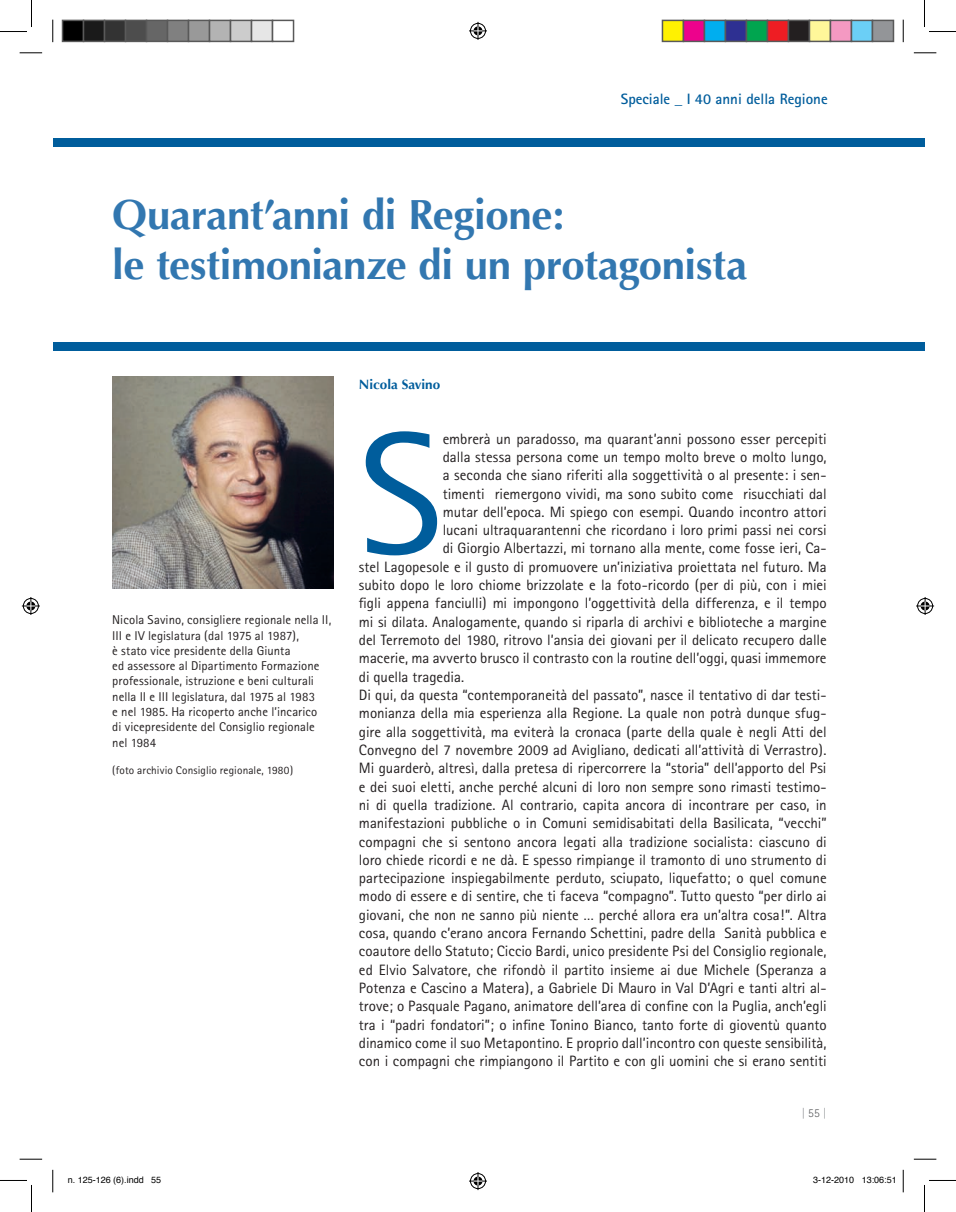
<style>
.page{position:relative;width:956px;height:1212px;background:#fff}
.page>*{position:absolute;margin:0;border:0;box-sizing:border-box;transform-origin:0 0}
.t1{font:174.15px "Rotis Sans Serif";color:#005d9c}
.t2{font:700 42px/50.4px "Optima";letter-spacing:-.01em;color:#3277b0}
.t3{font:15px "Rotis Sans Serif";color:#231f20}
.t4{font:700 15px "Rotis Sans Serif";color:#005d9c}
.t5{font:700 13.5px "Optima";color:#005d9c}
.t6{font:12.75px/15.3px "Rotis Sans Serif";letter-spacing:.005em;color:#231f20}
.t7{font:300 12px "Rotis Sans Serif";color:#8a8c8f}
.t8{font:11.25px "Rotis Sans Serif";letter-spacing:.01em;color:#231f20}
.t9{font:9px "Helvetica";color:#000}
.s1{color:#57585a}
</style>
<div class="page">
<img style="left:112px;top:376px;width:221px;height:213px">
<div style="left:53px;top:138px;width:871px;height:8px;background:#005d9c"></div>
<div style="left:53px;top:342px;width:871px;height:8px;background:#005d9c"></div>
<svg style="left:20px;top:52px;width:22px;height:2px"></svg>
<svg style="left:914px;top:52px;width:22px;height:2px"></svg>
<svg style="left:20px;top:1158px;width:22px;height:1px"></svg>
<svg style="left:914px;top:1158px;width:22px;height:1px"></svg>
<svg style="left:52px;top:20px;width:2px;height:22px"></svg>
<svg style="left:52px;top:1169px;width:2px;height:22px"></svg>
<svg style="left:903px;top:20px;width:1px;height:22px"></svg>
<svg style="left:903px;top:1169px;width:1px;height:22px"></svg>
<svg style="left:0;top:0;width:32px;height:32px"></svg>
<svg style="left:0;top:1180px;width:32px;height:31px"></svg>
<svg style="left:924px;top:0;width:32px;height:32px"></svg>
<svg style="left:924px;top:1180px;width:32px;height:31px"></svg>
<svg style="left:469px;top:22px;width:18px;height:18px"></svg>
<svg style="left:469px;top:1172px;width:18px;height:17px"></svg>
<svg style="left:22px;top:597px;width:18px;height:18px"></svg>
<svg style="left:916px;top:597px;width:18px;height:18px"></svg>
<div style="left:63px;top:20px;width:21px;height:21px;background:#000"></div>
<div style="left:62px;top:20px;width:22px;height:22px;border:2px solid #595959"></div>
<div style="left:84px;top:20px;width:21px;height:21px;background:#1a1a1a"></div>
<div style="left:83px;top:20px;width:22px;height:22px;border:2px solid #595959"></div>
<div style="left:105px;top:20px;width:21px;height:21px;background:#333"></div>
<div style="left:104px;top:20px;width:22px;height:22px;border:2px solid #595959"></div>
<div style="left:126px;top:20px;width:21px;height:21px;background:#4d4d4d"></div>
<div style="left:125px;top:20px;width:22px;height:22px;border:2px solid #595959"></div>
<div style="left:147px;top:20px;width:21px;height:21px;background:#666"></div>
<div style="left:146px;top:20px;width:22px;height:22px;border:2px solid #595959"></div>
<div style="left:168px;top:20px;width:21px;height:21px;background:#808080"></div>
<div style="left:167px;top:20px;width:22px;height:22px;border:2px solid #595959"></div>
<div style="left:189px;top:20px;width:21px;height:21px;background:#999"></div>
<div style="left:188px;top:20px;width:22px;height:22px;border:2px solid #595959"></div>
<div style="left:210px;top:20px;width:21px;height:21px;background:#b3b3b3"></div>
<div style="left:209px;top:20px;width:22px;height:22px;border:2px solid #595959"></div>
<div style="left:231px;top:20px;width:21px;height:21px;background:#ccc"></div>
<div style="left:230px;top:20px;width:22px;height:22px;border:2px solid #595959"></div>
<div style="left:252px;top:20px;width:21px;height:21px;background:#e6e6e6"></div>
<div style="left:251px;top:20px;width:22px;height:22px;border:2px solid #595959"></div>
<div style="left:272px;top:20px;width:22px;height:22px;border:2px solid #595959"></div>
<div style="left:662px;top:20px;width:21px;height:21px;background:#fff101"></div>
<div style="left:662px;top:20px;width:22px;height:22px;border:2px solid #595959"></div>
<div style="left:683px;top:20px;width:21px;height:21px;background:#ed028c"></div>
<div style="left:683px;top:20px;width:22px;height:22px;border:2px solid #595959"></div>
<div style="left:704px;top:20px;width:21px;height:21px;background:#00aeef"></div>
<div style="left:704px;top:20px;width:22px;height:22px;border:2px solid #595959"></div>
<div style="left:725px;top:20px;width:21px;height:21px;background:#2e3092"></div>
<div style="left:725px;top:20px;width:22px;height:22px;border:2px solid #595959"></div>
<div style="left:746px;top:20px;width:21px;height:21px;background:#00a54f"></div>
<div style="left:746px;top:20px;width:22px;height:22px;border:2px solid #595959"></div>
<div style="left:767px;top:20px;width:21px;height:21px;background:#ee1d23"></div>
<div style="left:767px;top:20px;width:22px;height:22px;border:2px solid #595959"></div>
<div style="left:788px;top:20px;width:21px;height:21px;background:#231f20"></div>
<div style="left:788px;top:20px;width:22px;height:22px;border:2px solid #595959"></div>
<div style="left:809px;top:20px;width:21px;height:21px;background:#fff79a"></div>
<div style="left:809px;top:20px;width:22px;height:22px;border:2px solid #595959"></div>
<div style="left:830px;top:20px;width:21px;height:21px;background:#f499c2"></div>
<div style="left:830px;top:20px;width:22px;height:22px;border:2px solid #595959"></div>
<div style="left:851px;top:20px;width:21px;height:21px;background:#6bcff6"></div>
<div style="left:851px;top:20px;width:22px;height:22px;border:2px solid #595959"></div>
<div style="left:872px;top:20px;width:21px;height:21px;background:#939598"></div>
<div style="left:872px;top:20px;width:22px;height:22px;border:2px solid #595959"></div>
<p class="t4" style="left:621px;top:89px;width:208px">Speciale _ I 40 anni della Regione</p>
<p class="t2" style="left:112px;top:189px;width:637px">Quarant’anni di Regione:<br>le testimonianze di un protagonista</p>
<p class="t6" style="left:112px;top:612px;width:220px">Nicola Savino, consigliere regionale nella II, III e IV legislatura (dal 1975 al 1987),<br>è stato vice presidente della Giunta<br>ed assessore al Dipartimento Formazione professionale, istruzione e beni culturali nella II e III legislatura, dal 1975 al 1983<br>e nel 1985. Ha ricoperto anche l’incarico<br>di vicepresidente del Consiglio regionale nel 1984</p>
<p class="t8" style="left:112px;top:763px;width:182px">(foto archivio Consiglio regionale, 1980)</p>
<p class="t5" style="left:359px;top:376px;width:83px">Nicola Savino</p>
<p class="t1" style="left:359px;top:391px;width:85px">S</p>
<p class="t3" style="left:443px;top:429px;width:386px">embrerà un paradosso, ma quarant’anni possono esser percepiti</p>
<p class="t3" style="left:443px;top:448px;width:385px">dalla stessa persona come un tempo molto breve o molto lungo,</p>
<p class="t3" style="left:443px;top:466px;width:385px">a seconda che siano riferiti alla soggettività o al presente: i sen-</p>
<p class="t3" style="left:443px;top:484px;width:385px">timenti riemergono vividi, ma sono subito come risucchiati dal</p>
<p class="t3" style="left:443px;top:503px;width:385px">mutar dell’epoca. Mi spiego con esempi. Quando incontro attori</p>
<p class="t3" style="left:443px;top:521px;width:385px">lucani ultraquarantenni che ricordano i loro primi passi nei corsi</p>
<p class="t3" style="left:443px;top:539px;width:385px">di Giorgio Albertazzi, mi tornano alla mente, come fosse ieri, Ca-</p>
<p class="t3" style="left:359px;top:557px;width:469px">stel Lagopesole e il gusto di promuovere un’iniziativa proiettata nel futuro. Ma</p>
<p class="t3" style="left:359px;top:576px;width:469px">subito dopo le loro chiome brizzolate e la foto-ricordo (per di più, con i miei</p>
<p class="t3" style="left:359px;top:594px;width:469px">figli appena fanciulli) mi impongono l’oggettività della differenza, e il tempo</p>
<p class="t3" style="left:359px;top:612px;width:469px">mi si dilata. Analogamente, quando si riparla di archivi e biblioteche a margine</p>
<p class="t3" style="left:359px;top:631px;width:469px">del Terremoto del 1980, ritrovo l’ansia dei giovani per il delicato recupero dalle</p>
<p class="t3" style="left:359px;top:649px;width:469px">macerie, ma avverto brusco il contrasto con la routine dell’oggi, quasi immemore</p>
<p class="t3" style="left:359px;top:667px;width:107px">di quella tragedia.</p>
<p class="t3" style="left:359px;top:686px;width:469px">Di qui, da questa “contemporaneità del passato”, nasce il tentativo di dar testi-</p>
<p class="t3" style="left:359px;top:704px;width:469px">monianza della mia esperienza alla Regione. La quale non potrà dunque sfug-</p>
<p class="t3" style="left:359px;top:722px;width:469px">gire alla soggettività, ma eviterà la cronaca (parte della quale è negli Atti del</p>
<p class="t3" style="left:359px;top:740px;width:469px">Convegno del 7 novembre 2009 ad Avigliano, dedicati all’attività di Verrastro).</p>
<p class="t3" style="left:359px;top:759px;width:469px">Mi guarderò, altresì, dalla pretesa di ripercorrere la “storia” dell’apporto del Psi</p>
<p class="t3" style="left:359px;top:777px;width:469px">e dei suoi eletti, anche perché alcuni di loro non sempre sono rimasti testimo-</p>
<p class="t3" style="left:359px;top:795px;width:469px">ni di quella tradizione. Al contrario, capita ancora di incontrare per caso, in</p>
<p class="t3" style="left:359px;top:814px;width:469px">manifestazioni pubbliche o in Comuni semidisabitati della Basilicata, “vecchi”</p>
<p class="t3" style="left:359px;top:832px;width:469px">compagni che si sentono ancora legati alla tradizione socialista: ciascuno di</p>
<p class="t3" style="left:359px;top:850px;width:469px">loro chiede ricordi e ne dà. E spesso rimpiange il tramonto di uno strumento di</p>
<p class="t3" style="left:359px;top:869px;width:469px">partecipazione inspiegabilmente perduto, sciupato, liquefatto; o quel comune</p>
<p class="t3" style="left:359px;top:887px;width:469px">modo di essere e di sentire, che ti faceva “compagno”. Tutto questo “per dirlo ai</p>
<p class="t3" style="left:359px;top:905px;width:469px">giovani, che non ne sanno più niente … perché allora era un’altra cosa!”. Altra</p>
<p class="t3" style="left:359px;top:923px;width:469px">cosa, quando c’erano ancora Fernando Schettini, padre della Sanità pubblica e</p>
<p class="t3" style="left:359px;top:942px;width:469px">coautore dello Statuto; Ciccio Bardi, unico presidente Psi del Consiglio regionale,</p>
<p class="t3" style="left:359px;top:960px;width:469px">ed Elvio Salvatore, che rifondò il partito insieme ai due Michele (Speranza a</p>
<p class="t3" style="left:359px;top:978px;width:469px">Potenza e Cascino a Matera), a Gabriele Di Mauro in Val D’Agri e tanti altri al-</p>
<p class="t3" style="left:359px;top:997px;width:469px">trove; o Pasquale Pagano, animatore dell’area di confine con la Puglia, anch’egli</p>
<p class="t3" style="left:359px;top:1015px;width:469px">tra i “padri fondatori”; o infine Tonino Bianco, tanto forte di gioventù quanto</p>
<p class="t3" style="left:359px;top:1033px;width:469px">dinamico come il suo Metapontino. E proprio dall’incontro con queste sensibilità,</p>
<p class="t3" style="left:359px;top:1052px;width:469px">con i compagni che rimpiangono il Partito e con gli uomini che si erano sentiti</p>
<p class="t7" style="left:801px;top:1105px;width:27px">|<span class="s1">55</span>|</p>
<p class="t9" style="left:68px;top:1173px;width:95px">n. 125-126 (6).indd 55</p>
<p class="t9" style="left:813px;top:1173px;width:85px">3-12-2010 13:06:51</p>
</div>
